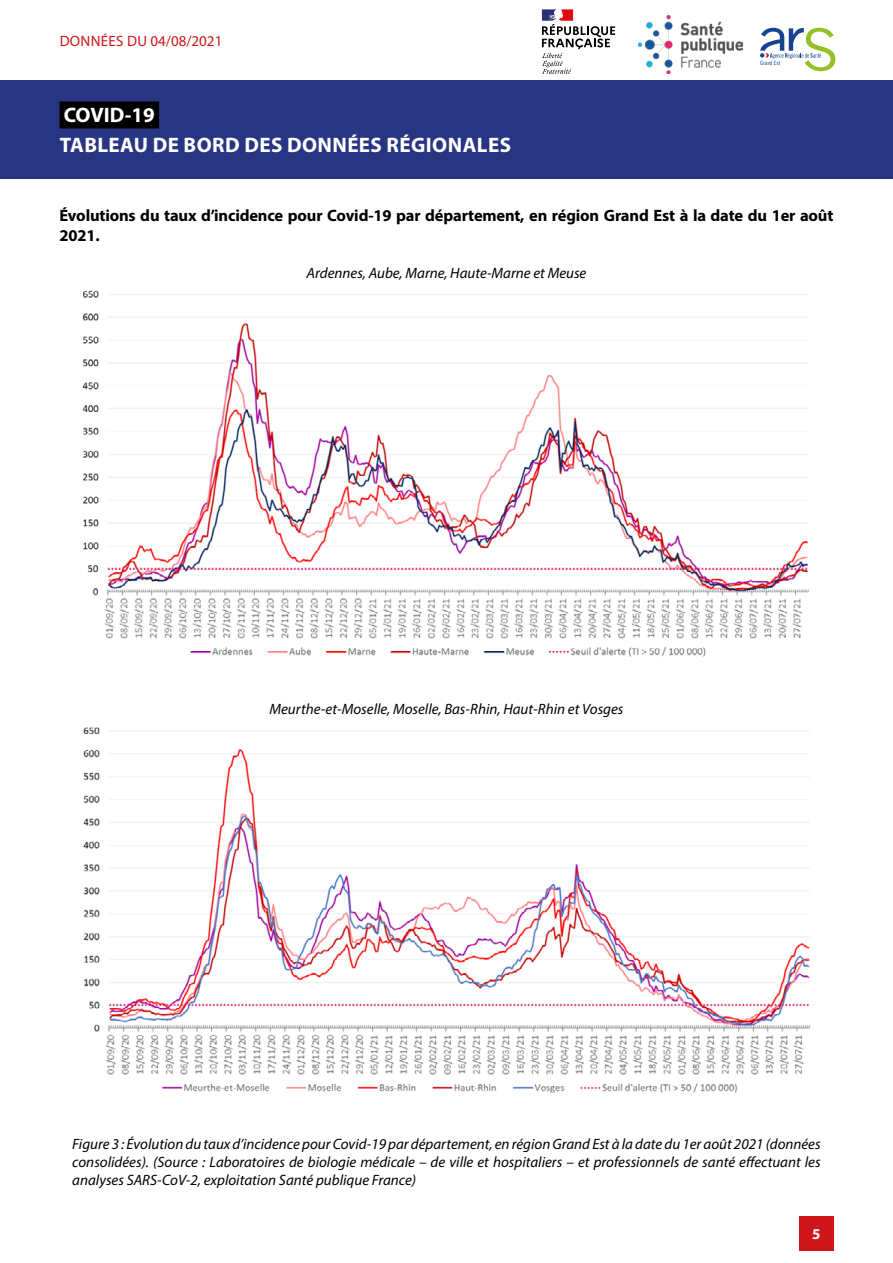
<style>
.page{position:relative;width:893px;height:1263px;background:#fff}
.page>*{position:absolute;margin:0;border:0;box-sizing:border-box;transform-origin:0 0}
.t1{font:700 21px/29.4px "Myriad Pro";letter-spacing:.02em;color:#fff}
.t2{font:700 16.5px/19.8px "Myriad Pro";letter-spacing:-.01em;color:#000}
.t3{font:italic 15px/18px "Myriad Pro";color:#000;text-align:justify}
.t4{font:15px "Myriad Pro";letter-spacing:.02em;color:#cd171a}
.t5{font:700 15px "Myriad Pro";color:#fff}
.t6{font:5.85px "Trade Gothic LT Std Cn 18";color:#154390}
</style>
<div class="page">
<div style="left:0;top:80px;width:893px;height:99px;background:#283583"></div>
<div style="left:60px;top:101px;width:99px;height:27px;background:#000"></div>
<div style="left:799px;top:1216px;width:34px;height:34px;background:#cd171a"></div>
<img style="left:638px;top:15px;width:104px;height:59px">
<svg style="left:760px;top:28px;width:75px;height:43px"></svg>
<svg style="left:542px;top:9px;width:73px;height:65px"></svg>
<img style="left:82px;top:290px;width:727px;height:367px">
<img style="left:83px;top:727px;width:728px;height:366px">
<p class="t4" style="left:60px;top:31px;width:164px">DONNÉES DU 04/08/2021</p>
<h1 class="t1" style="left:60px;top:100px;width:453px">COVID-19<br>TABLEAU DE BORD DES DONNÉES RÉGIONALES</h1>
<p class="t6" style="left:760px;top:59px;width:22px">Grand Est</p>
<p class="t2" style="left:60px;top:205px;width:775px">Évolutions du taux d’incidence pour Covid-19 par département, en région Grand Est à la date du 1er août<br>2021.</p>
<p class="t3" style="left:307px;top:264px;width:281px">Ardennes, Aube, Marne, Haute-Marne et Meuse</p>
<p class="t3" style="left:269px;top:699px;width:356px">Meurthe-et-Moselle, Moselle, Bas-Rhin, Haut-Rhin et Vosges</p>
<p class="t3" style="left:72px;top:1134px;width:750px">Figure 3 : Évolution du taux d’incidence pour Covid-19 par département, en région Grand Est à la date du 1er août 2021 (données consolidées). (Source : Laboratoires de biologie médicale – de ville et hospitaliers – et professionnels de santé effectuant les analyses SARS-CoV-2, exploitation Santé publique France)</p>
<p class="t5" style="left:812px;top:1224px;width:10px">5</p>
</div>
